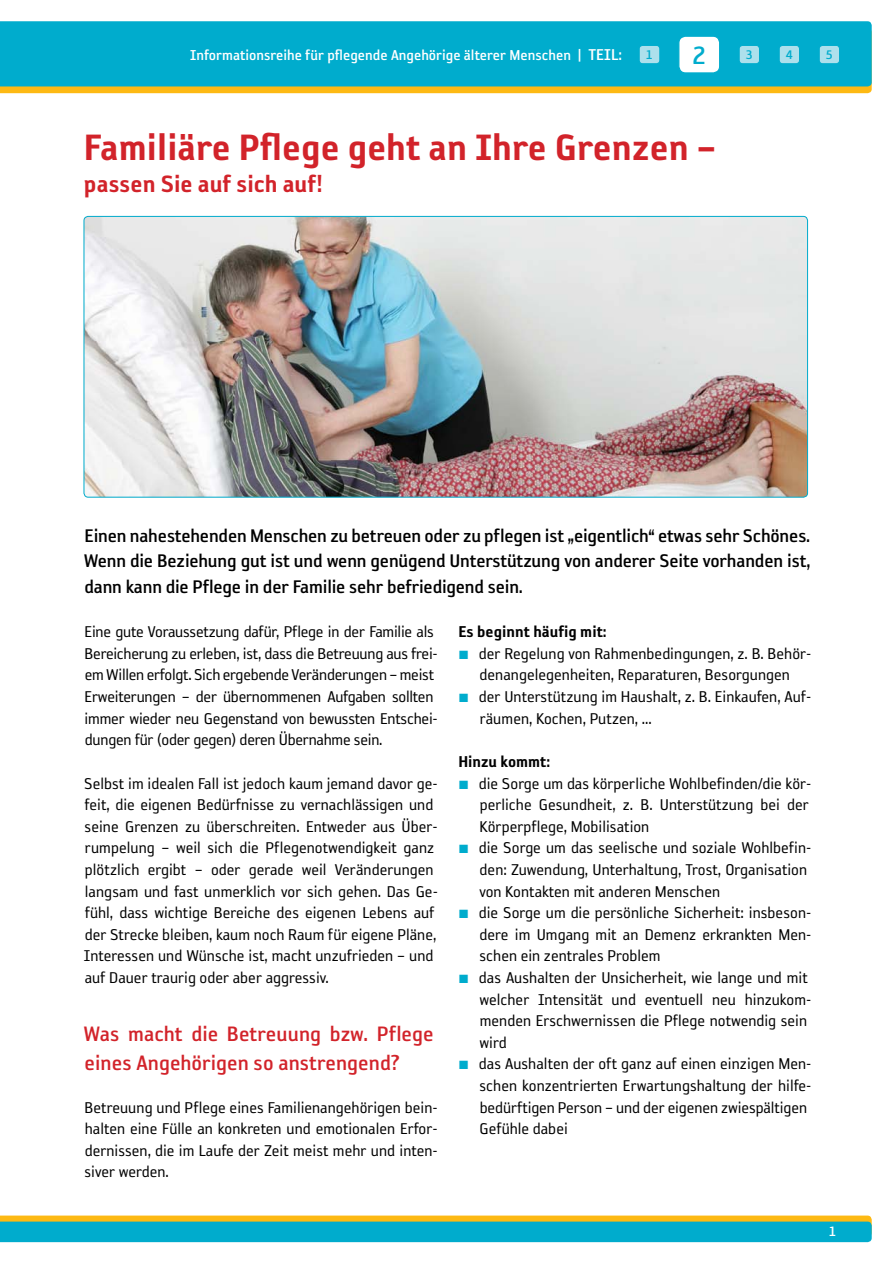
<style>
.page{position:relative;width:893px;height:1263px;background:#fff}
.page>*{position:absolute;margin:0;border:0;box-sizing:border-box;transform-origin:0 0}
.t1{font:42px "Reykjavik One C Gauge";letter-spacing:.005em;color:#d2232a}
.t2{font:28.8px "Reykjavik One B Gauge";color:#00accd}
.t3{font:27px "Reykjavik One C Gauge";color:#d2232a}
.t4{font:24px/28.8px "Reykjavik One B Gauge";color:#d2232a}
.t5{font:21px/25.2px "Reykjavik One B Gauge";letter-spacing:-.01em;color:#000;text-align:justify}
.t6{font:18px/21.6px "Reykjavik One A Gauge";color:#000}
.t7{font:18px "Reykjavik One C Gauge";color:#000}
.t8{font:16.5px "Reykjavik One B Gauge";color:#fff}
.t9{font:15.3px "Reykjavik One B Gauge";color:#fff}
.t10{font:14.25px "Reykjavik One B Gauge";color:#00accd}
.s1{font-size:18px}
.s2{color:#00accd}
</style>
<div class="page">
<svg style="left:0;top:86px;width:872px;height:7px;background:#ebb81f"></svg>
<div style="left:0;top:21px;width:872px;height:65px;background:#00accd"></div>
<img style="left:84px;top:216px;width:723px;height:281px">
<svg style="left:0;top:1215px;width:872px;height:27px;background:#3db0a4"></svg>
<div style="left:679px;top:36px;width:41px;height:37px;background:#fff;border-radius:7px"></div>
<div style="left:678px;top:36px;width:42px;height:38px;border:1px solid #00accd;border-radius:7px"></div>
<div style="left:639px;top:45px;width:21px;height:19px;background:#ade0ec;border-radius:3px"></div>
<div style="left:639px;top:45px;width:21px;height:19px;border:1px solid #00accd;border-radius:3px"></div>
<div style="left:739px;top:45px;width:20px;height:19px;background:#ade0ec;border-radius:3px"></div>
<div style="left:739px;top:45px;width:21px;height:19px;border:1px solid #00accd;border-radius:3px"></div>
<div style="left:779px;top:45px;width:20px;height:19px;background:#ade0ec;border-radius:3px"></div>
<div style="left:779px;top:45px;width:21px;height:19px;border:1px solid #00accd;border-radius:3px"></div>
<div style="left:819px;top:45px;width:20px;height:19px;background:#ade0ec;border-radius:3px"></div>
<div style="left:819px;top:45px;width:21px;height:19px;border:1px solid #00accd;border-radius:3px"></div>
<p class="t8" style="left:190px;top:47px;width:434px">Informationsreihe für pflegende Angehörige älterer Menschen | <span class="s1">Teil:</span></p>
<p class="t10" style="left:646px;top:47px;width:9px">1</p>
<h2 class="t2" style="left:692px;top:40px;width:16px">2</h2>
<p class="t10" style="left:746px;top:47px;width:9px">3</p>
<p class="t10" style="left:786px;top:47px;width:9px">4</p>
<p class="t10" style="left:826px;top:47px;width:9px">5</p>
<h1 class="t1" style="left:84px;top:125px;width:634px">Familiäre Pflege geht an Ihre Grenzen –</h1>
<h3 class="t3" style="left:84px;top:170px;width:240px">passen Sie auf sich auf!</h3>
<p class="t5" style="left:84px;top:523px;width:728px">Einen nahestehenden Menschen zu betreuen oder zu pflegen ist „eigentlich“ etwas sehr Schönes.<br>Wenn die Beziehung gut ist und wenn genügend Unterstützung von anderer Seite vorhanden ist, dann kann die Pflege in der Familie sehr befriedigend sein.</p>
<p class="t6" style="left:85px;top:621px;width:355px">Eine gute Voraussetzung dafür, Pflege in der Familie als Bereicherung zu erleben, ist, dass die Betreuung aus frei&shy;emWillen erfolgt. Sich ergebende Veränderungen –meist Erweiterungen – der übernommenen Aufgaben sollten immer wieder neu Gegenstand von bewussten Entschei&shy;dungen für (oder gegen) deren Übernahme sein.</p>
<p class="t6" style="left:84px;top:772px;width:355px">Selbst im idealen Fall ist jedoch kaum jemand davor ge&shy;feit, die eigenen Bedürfnisse zu vernachlässigen und seine Grenzen zu überschreiten. Entweder aus Über&shy;rumpelung – weil sich die Pflegenotwendigkeit ganz plötzlich ergibt – oder gerade weil Veränderungen langsam und fast unmerklich vor sich gehen. Das Ge&shy;fühl, dass wichtige Bereiche des eigenen Lebens auf der Strecke bleiben, kaum noch Raum für eigene Pläne, Interessen und Wünsche ist, macht unzufrieden – und auf Dauer traurig oder aber aggressiv.</p>
<h3 class="t4" style="left:84px;top:1019px;width:352px">Was macht die Betreuung bzw. Pflege eines Angehörigen so anstrengend?</h3>
<p class="t6" style="left:85px;top:1096px;width:355px;text-align:justify">Betreuung und Pflege eines Familienangehörigen bein&shy;halten eine Fülle an konkreten und emotionalen Erfor&shy;dernissen, die im Laufe der Zeit meist mehr und inten&shy;siver werden.</p>
<p class="t7" style="left:458px;top:622px;width:150px">Es beginnt häufig mit:</p>
<p class="t6" style="left:459px;top:643px;width:354px;text-align:center"><span class="s2">■</span> der Regelung von Rahmenbedingungen, z. B. Behör&shy;denangelegenheiten, Reparaturen, Besorgungen</p>
<p class="t6" style="left:480px;top:686px;width:333px;text-indent:-21px"><span class="s2">■</span> der Unterstützung im Haushalt, z. B. Einkaufen, Auf&shy;räumen, Kochen, Putzen, ...</p>
<p class="t7" style="left:458px;top:752px;width:93px">Hinzu kommt:</p>
<p class="t6" style="left:480px;top:772px;width:333px;text-indent:-21px"><span class="s2">■</span> die Sorge um das körperliche Wohlbefinden/die kör&shy;perliche Gesundheit, z. B. Unterstützung bei der<br>Körperpflege, Mobilisation</p>
<p class="t6" style="left:479px;top:837px;width:334px;text-indent:-20px"><span class="s2">■</span> die Sorge um das seelische und soziale Wohlbefin&shy;den: Zuwendung, Unterhaltung, Trost, Organisation von Kontakten mit anderen Menschen</p>
<p class="t6" style="left:479px;top:902px;width:333px;text-align:justify;text-indent:-20px"><span class="s2">■</span> die Sorge um die persönliche Sicherheit: insbeson&shy;dere im Umgang mit an Demenz erkrankten Men&shy;schen ein zentrales Problem</p>
<p class="t6" style="left:479px;top:967px;width:333px;text-indent:-20px"><span class="s2">■</span> das Aushalten der Unsicherheit, wie lange und mit welcher Intensität und eventuell neu hinzukom&shy;menden Erschwernissen die Pflege notwendig sein wird</p>
<p class="t6" style="left:479px;top:1053px;width:333px;text-indent:-20px"><span class="s2">■</span> das Aushalten der oft ganz auf einen einzigen Men&shy;schen konzentrierten Erwartungshaltung der hilfe&shy;bedürftigen Person – und der eigenen zwiespältigen Gefühle dabei</p>
<p class="t9" style="left:829px;top:1223px;width:9px">1</p>
</div>
